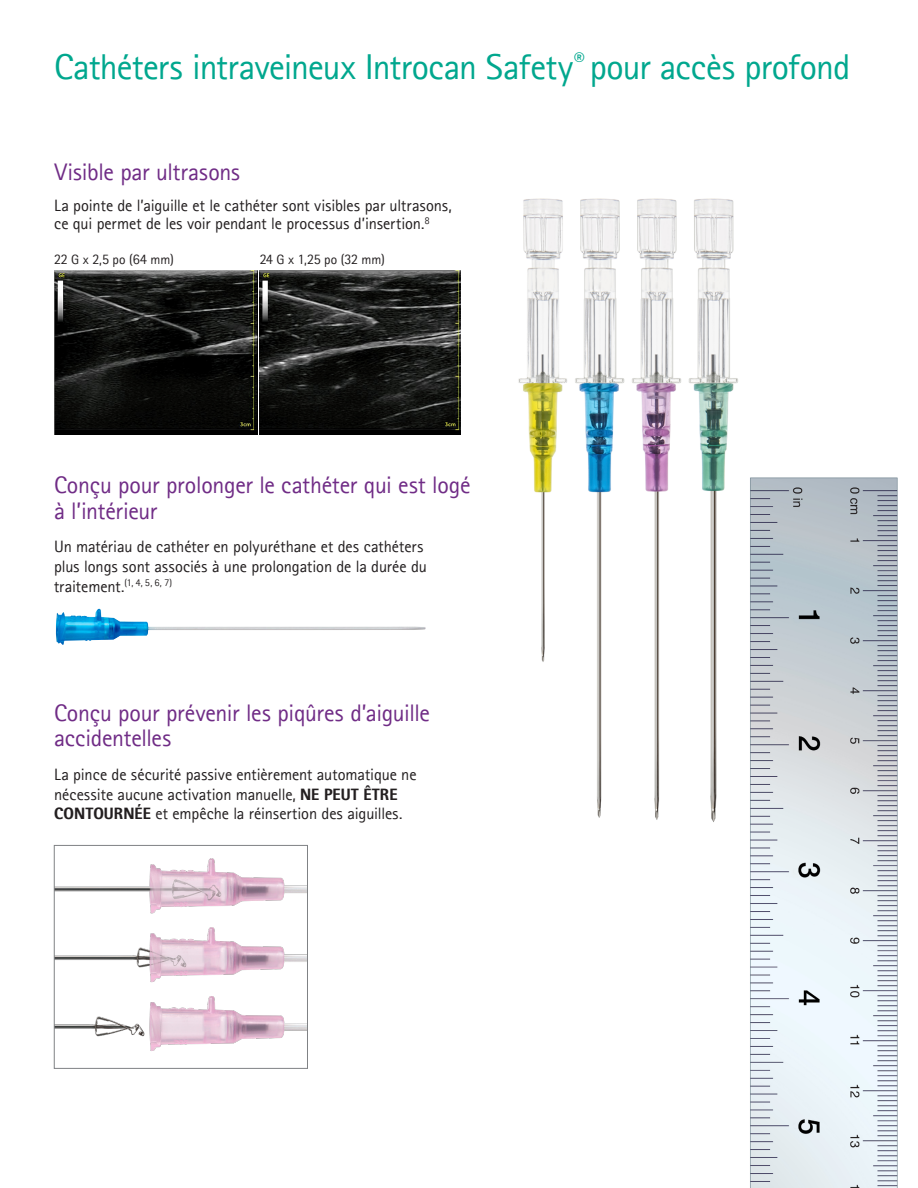
<style>
.page{position:relative;width:918px;height:1188px;background:#fff}
.page>*{position:absolute;margin:0;border:0;box-sizing:border-box;transform-origin:0 0}
.t1{font:36px "Rotis II Sans Pro";letter-spacing:-.02em;color:#00a78e}
.t2{font:24px/25.5px "Rotis II Sans Pro";letter-spacing:-.01em;color:#702c86}
.t3{font:16.5px/19.8px "Rotis II Sans Pro";letter-spacing:-.005em;color:#231f20}
.t4{font:13.5px "Rotis II Sans Pro";letter-spacing:.01em;color:#231f20}
.s1{font-weight:800}
</style>
<div class="page">
<img style="left:518px;top:198px;width:380px;height:990px">
<img style="left:56px;top:858px;width:250px;height:193px">
<div style="left:54px;top:845px;width:254px;height:224px;border:1px solid #808285"></div>
<img style="left:56px;top:608px;width:370px;height:37px">
<img style="left:54px;top:270px;width:204px;height:164px">
<img style="left:260px;top:270px;width:201px;height:164px">
<p class="t1" style="left:54px;top:47px;width:798px">Cathéters intraveineux Introcan Safety<sup>®</sup> pour accès profond</p>
<p class="t2" style="left:54px;top:159px;width:188px">Visible par ultrasons</p>
<p class="t3" style="left:54px;top:197px;width:399px;line-height:18px">La pointe de l’aiguille et le cathéter sont visibles par ultrasons, ce qui permet de les voir pendant le processus d’insertion.<sup>8</sup></p>
<p class="t4" style="left:54px;top:252px;width:121px">22 G x 2,5 po (64 mm)</p>
<p class="t4" style="left:260px;top:252px;width:127px">24 G x 1,25 po (32 mm)</p>
<p class="t2" style="left:54px;top:473px;width:418px">Conçu pour prolonger le cathéter qui est logé à l’intérieur</p>
<p class="t3" style="left:54px;top:537px;width:374px">Un matériau de cathéter en polyuréthane et des cathéters plus longs sont associés à une prolongation de la durée du traitement.<sup>(1,</sup> <sup>4,</sup> <sup>5,</sup> <sup>6,</sup> <sup>7)</sup></p>
<p class="t2" style="left:54px;top:700px;width:377px">Conçu pour prévenir les piqûres d’aiguille accidentelles</p>
<p class="t3" style="left:54px;top:764px;width:364px">La pince de sécurité passive entièrement automatique ne nécessite aucune activation manuelle, <span class="s1">NE PEUT ÊTRE<br>CONTOURNÉE</span> et empêche la réinsertion des aiguilles.</p>
</div>
